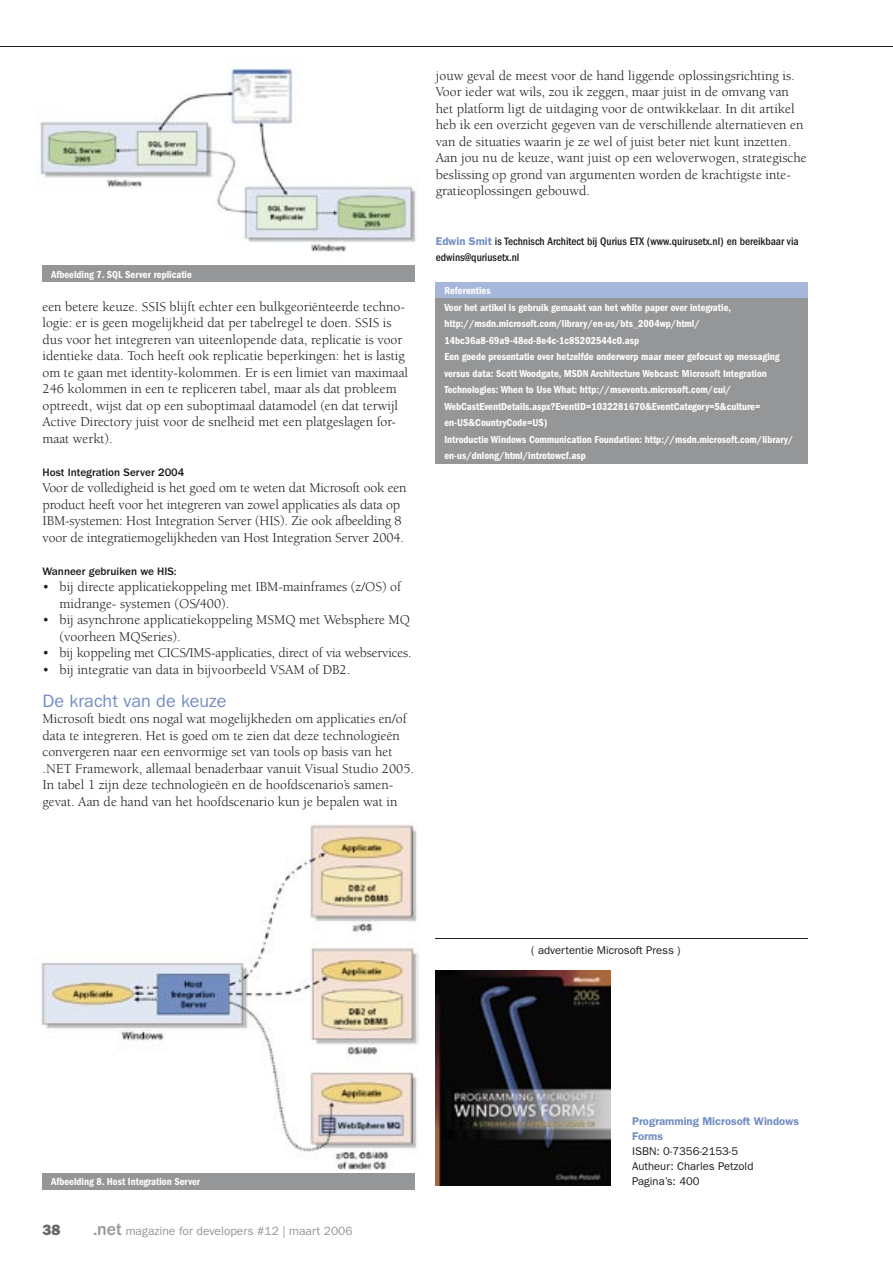
<style>
.page{position:relative;width:893px;height:1263px;background:#fff}
.page>*{position:absolute;margin:0;border:0;box-sizing:border-box;transform-origin:0 0}
.t1{font:18px "Franklin Gothic";color:#738ec3}
.t2{font:800 15px "Franklin Gothic";color:#66686a}
.t3{font:13.8px/16.5px "Berkeley";color:#1c1b19}
.t4{font:12px "Franklin Gothic";color:#959698}
.t5{font:500 condensed 11.25px/16.5px "Franklin Gothic";color:#1c1b19}
.t6{font:11.25px/15px "Franklin Gothic";color:#1c1b19}
.t7{font:500 11.25px "Franklin Gothic";color:#1c1b19}
.t8{font:600 11.25px/15px "Franklin Gothic";color:#738ec3}
.t9{font:600 condensed 10.5px/16.5px "Franklin Gothic";color:#fff}
.s1{font-weight:600;font-stretch:normal;color:#738ec3}
.s2{font-weight:800}
.s3{font-weight:500;font-size:18px}
</style>
<div class="page">
<hr style="left:0;top:46px;width:893px;height:1px;background:#1c1b19">
<div style="left:436px;top:282px;width:372px;height:16px;background:#a7b7db"></div>
<div style="left:436px;top:298px;width:372px;height:17px;background:#959698"></div>
<div style="left:436px;top:315px;width:372px;height:16px;background:#959698"></div>
<div style="left:436px;top:331px;width:372px;height:17px;background:#959698"></div>
<div style="left:436px;top:348px;width:372px;height:16px;background:#959698"></div>
<div style="left:436px;top:364px;width:372px;height:17px;background:#959698"></div>
<div style="left:436px;top:381px;width:372px;height:16px;background:#959698"></div>
<div style="left:436px;top:397px;width:372px;height:17px;background:#959698"></div>
<div style="left:436px;top:414px;width:372px;height:16px;background:#959698"></div>
<div style="left:436px;top:430px;width:372px;height:17px;background:#959698"></div>
<div style="left:436px;top:447px;width:372px;height:16px;background:#959698"></div>
<div style="left:43px;top:265px;width:372px;height:17px;background:#959698"></div>
<img style="left:38px;top:68px;width:380px;height:184px">
<img style="left:41px;top:824px;width:377px;height:350px">
<div style="left:43px;top:1173px;width:372px;height:16px;background:#959698"></div>
<img style="left:436px;top:971px;width:175px;height:214px">
<hr style="left:436px;top:938px;width:372px;height:1px;background:#1b1b19">
<p class="t9" style="left:51px;top:266px;width:142px">Afbeelding 7. SQL Server replicatie</p>
<p class="t3" style="left:43px;top:298px;width:367px">een betere keuze. SSIS blijft echter een bulkgeoriënteerde techno&shy;logie: er is geen mogelijkheid dat per tabelregel te doen. SSIS is dus voor het integreren van uiteenlopende data, replicatie is voor identieke data. Toch heeft ook replicatie beperkingen: het is lastig om te gaan met identity-kolommen. Er is een limiet van maximaal 246 kolommen in een te repliceren tabel, maar als dat probleem optreedt, wijst dat op een suboptimaal datamodel (en dat terwijl Active Directory juist voor de snelheid met een platgeslagen for&shy;maat werkt).</p>
<p class="t7" style="left:43px;top:466px;width:143px">Host Integration Server 2004</p>
<p class="t3" style="left:43px;top:480px;width:366px">Voor de volledigheid is het goed om te weten dat Microsoft ook een product heeft voor het integreren van zowel applicaties als data op IBM-systemen: Host Integration Server (HIS). Zie ook afbeelding 8 voor de integratiemogelijkheden van Host Integration Server 2004.</p>
<p class="t7" style="left:43px;top:565px;width:136px">Wanneer gebruiken we HIS:</p>
<p class="t3" style="left:60px;top:579px;width:343px;text-indent:-17px">• bij directe applicatiekoppeling met IBM-mainframes (z/OS) of midrange- systemen (OS/400).</p>
<p class="t3" style="left:60px;top:612px;width:352px;text-indent:-17px">• bij asynchrone applicatiekoppeling MSMQ met Websphere MQ (voorheen MQSeries).</p>
<p class="t3" style="left:43px;top:645px;width:371px">• bij koppeling met CICS/IMS-applicaties, direct of via webservices.</p>
<p class="t3" style="left:43px;top:661px;width:309px">• bij integratie van data in bijvoorbeeld VSAM of DB2.</p>
<h1 class="t1" style="left:43px;top:690px;width:185px">De kracht van de keuze</h1>
<p class="t3" style="left:43px;top:711px;width:373px">Microsoft biedt ons nogal wat mogelijkheden om applicaties en/of data te integreren. Het is goed om te zien dat deze technologieën convergeren naar een eenvormige set van tools op basis van het .NET Framework, allemaal benaderbaar vanuit Visual Studio 2005.<br>In tabel 1 zijn deze technologieën en de hoofdscenario’s samen&shy;gevat. Aan de hand van het hoofdscenario kun je bepalen wat in</p>
<p class="t3" style="left:436px;top:67px;width:372px">jouw geval de meest voor de hand liggende oplossingsrichting is.<br>Voor ieder wat wils, zou ik zeggen, maar juist in de omvang van het platform ligt de uitdaging voor de ontwikkelaar. In dit artikel heb ik een overzicht gegeven van de verschillende alternatieven en van de situaties waarin je ze wel of juist beter niet kunt inzetten.<br>Aan jou nu de keuze, want juist op een weloverwogen, strategische beslissing op grond van argumenten worden de krachtigste inte&shy;gratieoplossingen gebouwd.</p>
<p class="t5" style="left:436px;top:233px;width:364px"><span class="s1">Edwin Smit</span> is Technisch Architect bij Qurius ETX (www.quirusetx.nl) en bereikbaar via edwins@quriusetx.nl</p>
<p class="t9" style="left:444px;top:282px;width:351px">Referenties<br>Voor het artikel is gebruik gemaakt van het white paper over integratie, http://msdn.microsoft.com/library/en-us/bts_2004wp/html/ 14bc36a8-69a9-48ed-8e4c-1c85202544c0.asp<br>Een goede presentatie over hetzelfde onderwerp maar meer gefocust op messaging versus data: Scott Woodgate, MSDN Architecture Webcast: Microsoft Integration Technologies: When to Use What: http://msevents.microsoft.com/cui/ WebCastEventDetails.aspx?EventID=1032281670&amp;EventCategory=5&amp;culture= en-US&amp;CountryCode=US)<br>Introductie Windows Communication Foundation: http://msdn.microsoft.com/library/ en-us/dnlong/html/introtowcf.asp</p>
<p class="t6" style="left:531px;top:943px;width:151px">( advertentie Microsoft Press )</p>
<p class="t9" style="left:51px;top:1173px;width:151px">Afbeelding 8. Host Integration Server</p>
<p class="t2" style="left:43px;top:1221px;width:20px">38</p>
<p class="t4" style="left:94px;top:1224px;width:261px"><span class="s2">.</span><span class="s3">net</span> magazine for developers #12 | maart 2006</p>
<p class="t8" style="left:632px;top:1114px;width:168px">Programming Microsoft Windows<br>Forms</p>
<p class="t6" style="left:632px;top:1144px;width:123px">ISBN: 0-7356-2153-5<br>Autheur: Charles Petzold<br>Pagina’s: 400</p>
</div>
